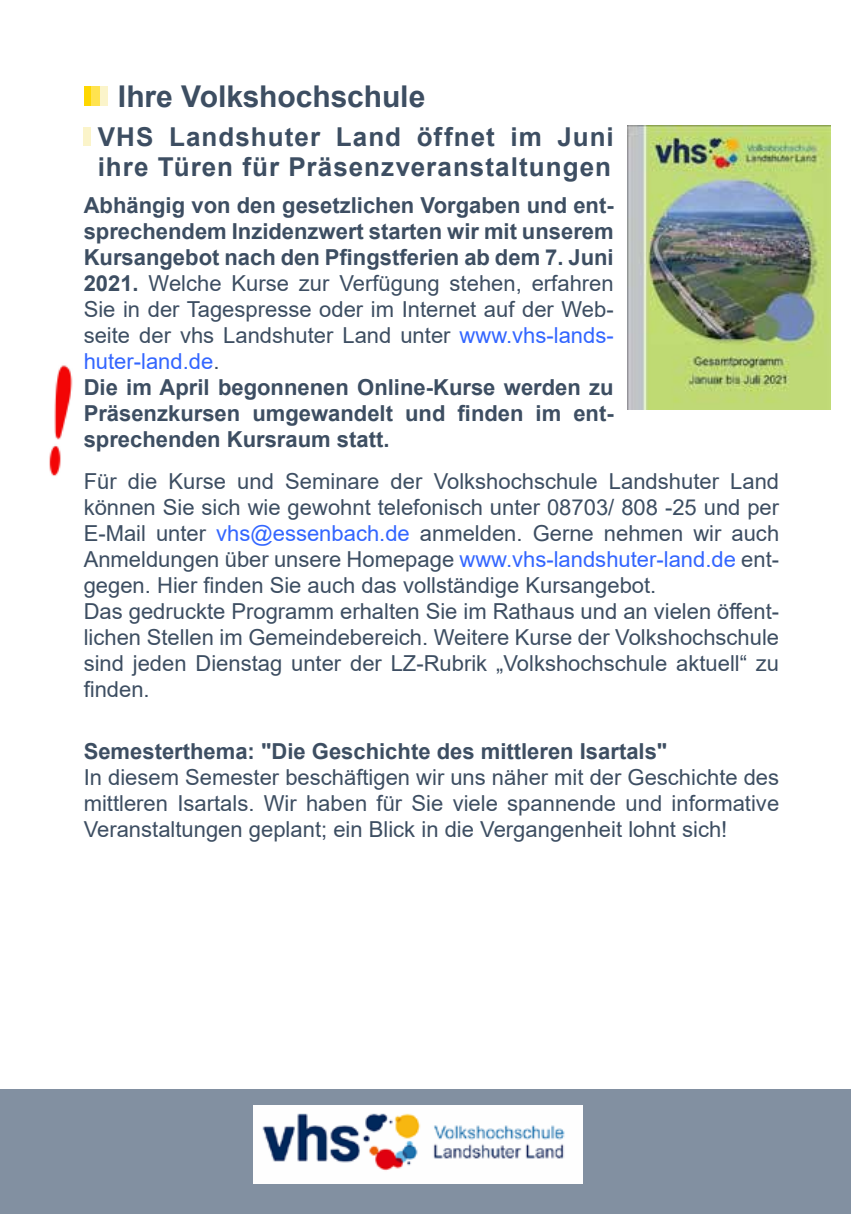
<style>
.page{position:relative;width:851px;height:1214px;background:#fff}
.page>*{position:absolute;margin:0;border:0;box-sizing:border-box;transform-origin:0 0}
.t1{font:700 30px "Arial";color:#3d4e62}
.t2{font:700 26px/30px "Arial";letter-spacing:.04em;color:#3d4e62}
.t3{font:22px/26px "Arial";color:#3d4e62}
.t4{font:700 22px/26px "Arial";color:#3d4e62}
.s1{font-weight:400}
.s2{font-weight:400;color:#36f}
.s3{color:#36f}
</style>
<div class="page">
<div style="left:0;top:1089px;width:850px;height:124px;background:#8290a1"></div>
<img style="left:253px;top:1105px;width:329px;height:78px">
<div style="left:86px;top:86px;width:22px;height:19px;background:#fbf4ca"></div>
<div style="left:86px;top:86px;width:13px;height:19px;background:#ffe34f"></div>
<div style="left:84px;top:86px;width:7px;height:19px;background:#fed700"></div>
<div style="left:84px;top:127px;width:7px;height:18px;background:#fbf4ca"></div>
<img style="left:628px;top:126px;width:202px;height:283px">
<img style="left:49px;top:365px;width:24px;height:111px">
<h1 class="t1" style="left:118px;top:76px;width:309px">Ihre Volkshochschule</h1>
<p class="t2" style="left:98px;top:122px;width:517px">VHS Landshuter Land öffnet im Juni ihre Türen für Präsenzveranstaltungen</p>
<p class="t4" style="left:84px;top:192px;width:531px">Abhängig von den gesetzlichen Vorgaben und ent&shy;sprechendem Inzidenzwert starten wir mit unserem Kursangebot nach den Pfingstferien ab dem 7. Juni 2021. <span class="s1">Welche Kurse zur Verfügung stehen, erfahren Sie in der Tagespresse oder im Internet auf der Web&shy;seite der vhs Landshuter Land unter</span> <span class="s2">www.vhs-lands&shy;huter-land.de</span><span class="s1">.<br></span>Die im April begonnenen Online-Kurse werden zu Präsenzkursen umgewandelt und finden im ent&shy;sprechenden Kursraum statt.</p>
<p class="t3" style="left:84px;top:468px;width:697px">Für die Kurse und Seminare der Volkshochschule Landshuter Land können Sie sich wie gewohnt telefonisch unter 08703/ 808 -25 und per E-Mail unter <span class="s3">vhs@essenbach.de</span> anmelden. Gerne nehmen wir auch Anmeldungen über unsere Homepage <span class="s3">www.vhs-landshuter-land.de</span> ent&shy;gegen. Hier finden Sie auch das vollständige Kursangebot.<br>Das gedruckte Programm erhalten Sie im Rathaus und an vielen öffent&shy;lichen Stellen im Gemeindebereich. Weitere Kurse der Volkshochschule sind jeden Dienstag unter der LZ-Rubrik „Volkshochschule aktuell“ zu finden.</p>
<p class="t4" style="left:84px;top:738px;width:585px">Semesterthema: "Die Geschichte des mittleren Isartals"</p>
<p class="t3" style="left:84px;top:764px;width:697px;text-align:justify">In diesem Semester beschäftigen wir uns näher mit der Geschichte des mittleren Isartals. Wir haben für Sie viele spannende und informative Veranstaltungen geplant; ein Blick in die Vergangenheit lohnt sich!</p>
</div>
